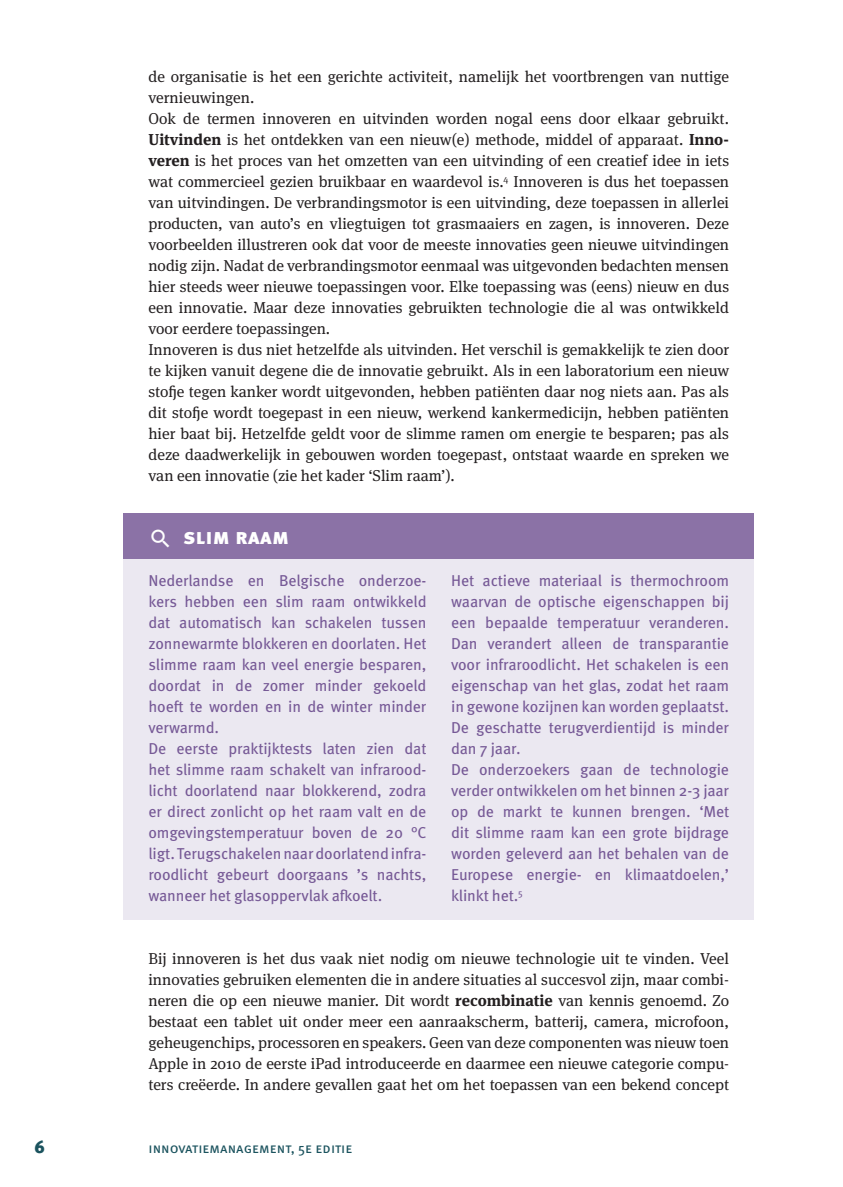
<style>
.page{position:relative;width:843px;height:1187px;background:#fff}
.page>*{position:absolute;margin:0;border:0;box-sizing:border-box;transform-origin:0 0}
.t1{font:900 21px "Meta Pro";letter-spacing:.025em;color:#fff}
.t2{font:900 17.5px "Meta Pro";color:#1b535e}
.t3{font:15.75px/21px "Meta Serif Pro";color:#231f20}
.t4{font:15.75px/21px "Meta Pro";letter-spacing:-.01em;color:#765996}
.t5{font:14px "Meta Pro";color:#1b535e}
.s1{font-weight:700}
</style>
<div class="page">
<div style="left:124px;top:513px;width:630px;height:49px;background:#8b72a6"></div>
<div style="left:124px;top:559px;width:327px;height:193px;background:#ebe8f1"></div>
<div style="left:124px;top:727px;width:327px;height:193px;background:#ebe8f1"></div>
<div style="left:426px;top:559px;width:328px;height:214px;background:#ebe8f1"></div>
<div style="left:426px;top:748px;width:328px;height:172px;background:#ebe8f1"></div>
<p class="t3" style="left:148px;top:65px;width:582px">de organisatie is het een gerichte activiteit, namelijk het voortbrengen van nuttige vernieuwingen.<br>Ook de termen innoveren en uitvinden worden nogal eens door elkaar gebruikt.<br><span class="s1">Uitvinden</span> is het ontdekken van een nieuw(e) methode, middel of apparaat. <span class="s1">Inno&shy;veren</span> is het proces van het omzetten van een uitvinding of een creatief idee in iets wat commercieel gezien bruikbaar en waardevol is.<sup>4</sup> Innoveren is dus het toepassen van uitvindingen. De verbrandingsmotor is een uitvinding, deze toepassen in allerlei producten, van auto’s en vliegtuigen tot grasmaaiers en zagen, is innoveren. Deze voorbeelden illustreren ook dat voor de meeste innovaties geen nieuwe uitvindingen nodig zijn. Nadat de verbrandingsmotor eenmaal was uitgevonden bedachten mensen hier steeds weer nieuwe toepassingen voor. Elke toepassing was (eens) nieuw en dus een innovatie. Maar deze innovaties gebruikten technologie die al was ontwikkeld voor eerdere toepassingen.<br>Innoveren is dus niet hetzelfde als uitvinden. Het verschil is gemakkelijk te zien door te kijken vanuit degene die de innovatie gebruikt. Als in een laboratorium een nieuw stofje tegen kanker wordt uitgevonden, hebben patiënten daar nog niets aan. Pas als dit stofje wordt toegepast in een nieuw, werkend kankermedicijn, hebben patiënten hier baat bij. Hetzelfde geldt voor de slimme ramen om energie te besparen; pas als deze daadwerkelijk in gebouwen worden toegepast, ontstaat waarde en spreken we van een innovatie (zie het kader ‘Slim raam’).</p>
<h1 class="t1" style="left:183px;top:520px;width:107px">Slim raam</h1>
<p class="t4" style="left:148px;top:569px;width:280px">Nederlandse en Belgische onderzoe&shy;kers hebben een slim raam ontwikkeld dat automatisch kan schakelen tussen zonnewarmte blokkeren en doorlaten. Het slimme raam kan veel energie besparen, doordat in de zomer minder gekoeld hoeft te worden en in de winter minder verwarmd.<br>De eerste praktijktests laten zien dat het slimme raam schakelt van infrarood&shy;licht doorlatend naar blokkerend, zodra er direct zonlicht op het raam valt en de omgevingstemperatuur boven de 20 °C ligt. Terugschakelen naar doorlatend infra&shy;roodlicht gebeurt doorgaans ’s nachts, wanneer het glasoppervlak afkoelt.</p>
<p class="t4" style="left:451px;top:569px;width:279px">Het actieve materiaal is thermochroom waarvan de optische eigenschappen bij een bepaalde temperatuur veranderen.<br>Dan verandert alleen de transparantie voor infraroodlicht. Het schakelen is een eigenschap van het glas, zodat het raam in gewone kozijnen kan worden geplaatst.<br>De geschatte terugverdientijd is minder dan 7 jaar.<br>De onderzoekers gaan de technologie verder ontwikkelen om het binnen 2-3 jaar op de markt te kunnen brengen. ‘Met dit slimme raam kan een grote bijdrage worden geleverd aan het behalen van de Europese energie- en klimaatdoelen,’ klinkt het.<sup>5</sup></p>
<p class="t3" style="left:148px;top:947px;width:582px;text-align:justify">Bij innoveren is het dus vaak niet nodig om nieuwe technologie uit te vinden. Veel innovaties gebruiken elementen die in andere situaties al succesvol zijn, maar combi&shy;neren die op een nieuwe manier. Dit wordt <span class="s1">recombinatie</span> van kennis genoemd. Zo bestaat een tablet uit onder meer een aanraakscherm, batterij, camera, microfoon, geheugenchips, processoren en speakers. Geen van deze componenten was nieuw toen Apple in 2010 de eerste iPad introduceerde en daarmee een nieuwe categorie compu&shy;ters creëerde. In andere gevallen gaat het om het toepassen van een bekend concept</p>
<p class="t2" style="left:34px;top:1133px;width:12px">6</p>
<p class="t5" style="left:148px;top:1138px;width:205px">Innovati emanagement, 5e editi e</p>
</div>
